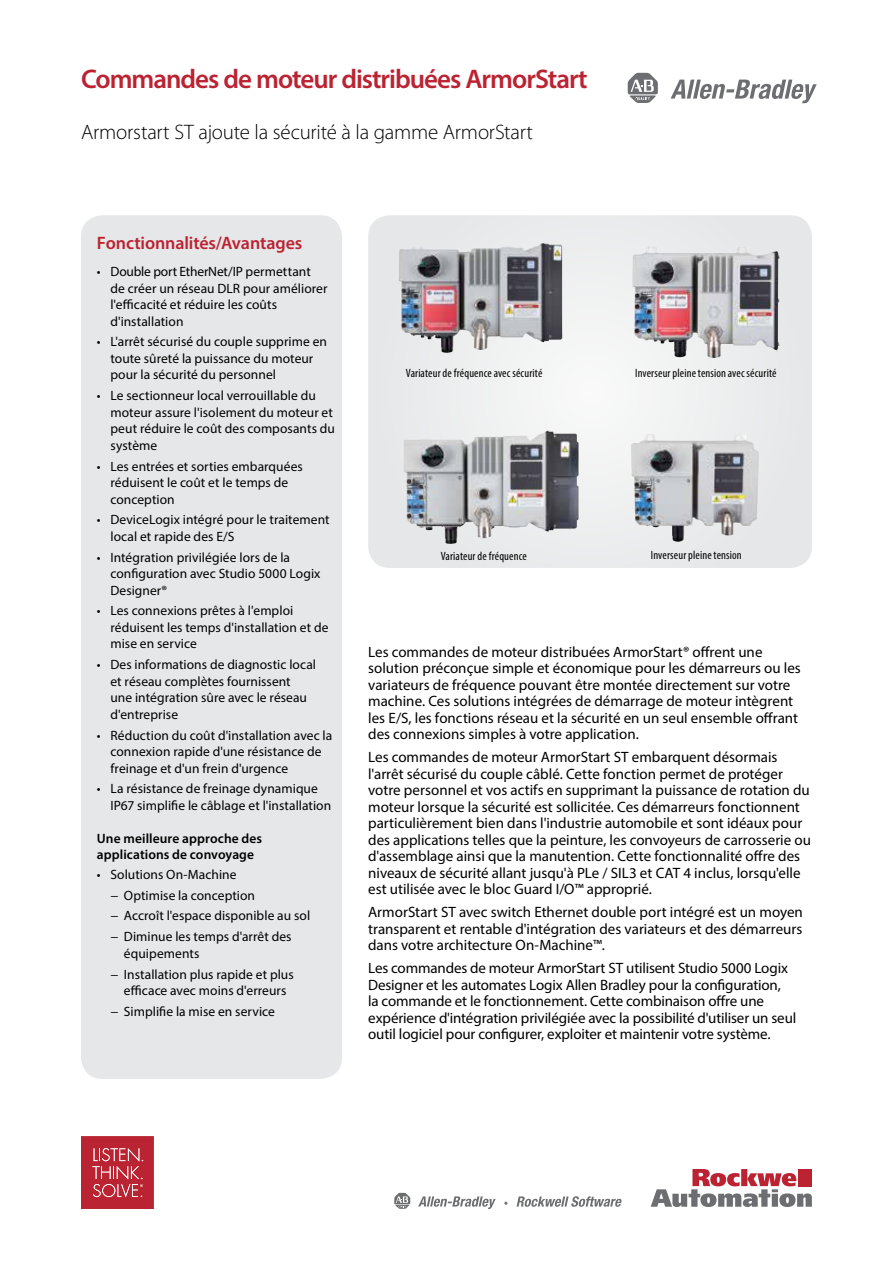
<style>
.page{position:relative;width:893px;height:1263px;background:#fff}
.page>*{position:absolute;margin:0;border:0;box-sizing:border-box;transform-origin:0 0}
.t1{font:600 27px "Myriad Pro";letter-spacing:-.035em;color:#bb2332}
.t2{font:300 21px "Myriad Pro";letter-spacing:-.01em;color:#000}
.t3{font:600 18px "Myriad Pro";letter-spacing:-.005em;color:#bb2332}
.t4{font:15px/16.5px "Myriad Pro";color:#000}
.t5{font:13.5px/16.5px "Myriad Pro";letter-spacing:.005em;color:#000}
.t6{font:600 13.5px/16.5px "Myriad Pro";letter-spacing:.005em;color:#000}
.t7{font:condensed 12px "Myriad Pro";letter-spacing:.01em;color:#000}
</style>
<div class="page">
<svg style="left:394px;top:1193px;width:16px;height:16px"></svg>
<svg style="left:418px;top:1196px;width:78px;height:13px"></svg>
<svg style="left:517px;top:1196px;width:105px;height:11px"></svg>
<svg style="left:651px;top:1169px;width:161px;height:38px"></svg>
<div style="left:798px;top:1169px;width:6px;height:17px;background:#bb2332"></div>
<div style="left:806px;top:1169px;width:6px;height:17px;background:#bb2332"></div>
<svg style="left:81px;top:1136px;width:73px;height:73px;background:#c03744"></svg>
<svg style="left:368px;top:215px;width:444px;height:353px;fill:#eaeaeb"></svg>
<img style="left:631px;top:434px;width:128px;height:108px">
<div style="left:81px;top:215px;width:261px;height:864px;background:#e6e7e8;border-radius:22px"></div>
<svg style="left:628px;top:73px;width:30px;height:30px"></svg>
<svg style="left:671px;top:80px;width:146px;height:23px"></svg>
<img style="left:399px;top:243px;width:145px;height:96px">
<img style="left:632px;top:247px;width:79px;height:111px">
<img style="left:403px;top:430px;width:145px;height:114px">
<h1 class="t1" style="left:81px;top:62px;width:508px">Commandes de moteur distribuées ArmorStart</h1>
<h2 class="t2" style="left:81px;top:119px;width:453px">Armorstart ST ajoute la sécurité à la gamme ArmorStart</h2>
<p class="t3" style="left:97px;top:231px;width:207px">Fonctionnalités/Avantages</p>
<p class="t5" style="left:110px;top:263px;width:219px;text-indent:-14px">• Double port EtherNet/IP permettant de créer un réseau DLR pour améliorer l'efficacité et réduire les coûts d'installation</p>
<p class="t5" style="left:110px;top:333px;width:218px;text-indent:-14px">• L'arrêt sécurisé du couple supprime en toute sûreté la puissance du moteur pour la sécurité du personnel</p>
<p class="t5" style="left:110px;top:387px;width:226px;text-indent:-14px">• Le sectionneur local verrouillable du moteur assure l'isolement du moteur et peut réduire le coût des composants du système</p>
<p class="t5" style="left:110px;top:457px;width:194px;text-indent:-14px">• Les entrées et sorties embarquées réduisent le coût et le temps de conception</p>
<p class="t5" style="left:110px;top:511px;width:221px;text-indent:-14px">• DeviceLogix intégré pour le traitement local et rapide des E/S</p>
<p class="t5" style="left:110px;top:549px;width:212px;text-indent:-14px">• Intégration privilégiée lors de la configuration avec Studio 5000 Logix<br>Designer®</p>
<p class="t5" style="left:110px;top:602px;width:219px;text-indent:-14px">• Les connexions prêtes à l'emploi réduisent les temps d'installation et de mise en service</p>
<p class="t5" style="left:110px;top:656px;width:207px;text-indent:-14px">• Des informations de diagnostic local et réseau complètes fournissent<br>une intégration sûre avec le réseau d'entreprise</p>
<p class="t5" style="left:110px;top:727px;width:223px;text-indent:-14px">• Réduction du coût d'installation avec la connexion rapide d'une résistance de freinage et d'un frein d'urgence</p>
<p class="t5" style="left:110px;top:780px;width:222px;text-indent:-14px">• La résistance de freinage dynamique<br>IP67 simplifie le câblage et l'installation</p>
<p class="t6" style="left:97px;top:830px;width:167px">Une meilleure approche des applications de convoyage</p>
<p class="t5" style="left:110px;top:863px;width:201px;line-height:20.9px;text-indent:-14px">• Solutions On-Machine<br>− Optimise la conception<br>− Accroît l'espace disponible au sol − Diminue les temps d'arrêt des</p>
<p class="t5" style="left:110px;top:942px;width:185px;line-height:20.9px;text-indent:14px">équipements<br>− Installation plus rapide et plus</p>
<p class="t5" style="left:110px;top:980px;width:178px;line-height:20.9px;text-indent:14px">efficace avec moins d'erreurs − Simplifie la mise en service</p>
<p class="t7" style="left:406px;top:366px;width:138px">Variateur de fréquence avec sécurité</p>
<p class="t7" style="left:635px;top:366px;width:143px">Inverseur pleine tension avec sécurité</p>
<p class="t7" style="left:441px;top:548px;width:88px">Variateur de fréquence</p>
<p class="t7" style="left:651px;top:548px;width:92px">Inverseur pleine tension</p>
<p class="t4" style="left:368px;top:643px;width:434px">Les commandes de moteur distribuées ArmorStart® offrent une solution préconçue simple et économique pour les démarreurs ou les variateurs de fréquence pouvant être montée directement sur votre machine. Ces solutions intégrées de démarrage de moteur intègrent les E/S, les fonctions réseau et la sécurité en un seul ensemble offrant des connexions simples à votre application.</p>
<p class="t4" style="left:368px;top:749px;width:444px">Les commandes de moteur ArmorStart ST embarquent désormais l'arrêt sécurisé du couple câblé. Cette fonction permet de protéger votre personnel et vos actifs en supprimant la puissance de rotation du moteur lorsque la sécurité est sollicitée. Ces démarreurs fonctionnent particulièrement bien dans l'industrie automobile et sont idéaux pour des applications telles que la peinture, les convoyeurs de carrosserie ou d'assemblage ainsi que la manutention. Cette fonctionnalité offre des niveaux de sécurité allant jusqu'à PLe / SIL3 et CAT 4 inclus, lorsqu'elle est utilisée avec le bloc Guard I/O™ approprié.</p>
<p class="t4" style="left:368px;top:904px;width:436px;text-align:justify">ArmorStart ST avec switch Ethernet double port intégré est un moyen transparent et rentable d'intégration des variateurs et des démarreurs dans votre architecture On-Machine™.</p>
<p class="t4" style="left:368px;top:960px;width:430px">Les commandes de moteur ArmorStart ST utilisent Studio 5000 Logix Designer et les automates Logix Allen Bradley pour la configuration,<br>la commande et le fonctionnement. Cette combinaison offre une expérience d'intégration privilégiée avec la possibilité d'utiliser un seul outil logiciel pour configurer, exploiter et maintenir votre système.</p>
</div>
